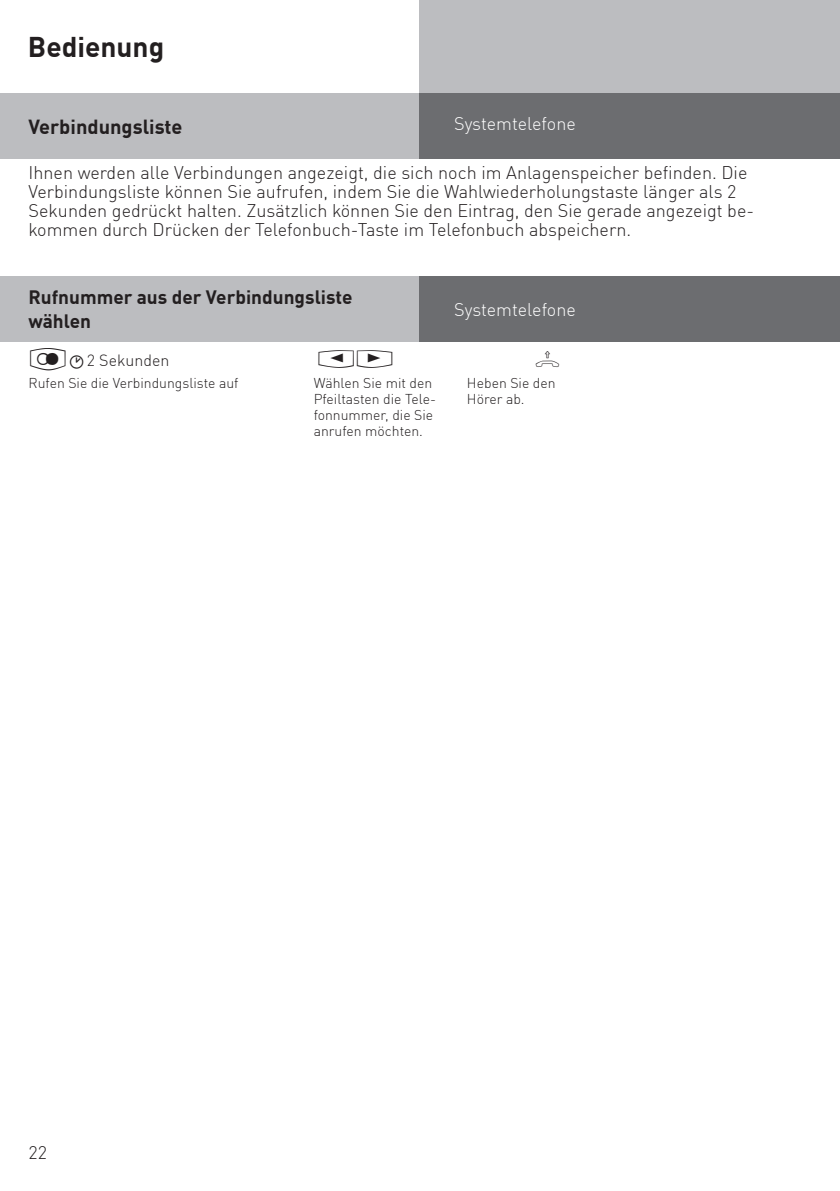
<style>
.page{position:relative;width:840px;height:1191px;background:#fff}
.page>*{position:absolute;margin:0;border:0;box-sizing:border-box;transform-origin:0 0}
.t1{font:32px "ST30";color:#231f20}
.t2{font:32px "Bo S23";color:#231f20}
.t3{font:700 28px "DIN Offc";color:#231f20}
.t4{font:700 20px "DIN Offc";color:#231f20}
.t5{font:700 19px/24px "DIN Offc";color:#231f20}
.t6{font:300 18px/19px "DIN Offc";color:#231f20}
.t7{font:300 18px "DIN Offc";letter-spacing:-.005em;color:#fff}
.t8{font:300 16px "DIN Offc";color:#231f20}
.t9{font:300 14px/16px "DIN Offc";color:#231f20}
.s1{font-family:"ST30";font-weight:400;font-size:32px}
.s2{font-family:"Bo S23";font-weight:400}
</style>
<div class="page">
<div style="left:420px;top:0;width:419px;height:94px;background:#bcbdc0"></div>
<div style="left:0;top:93px;width:420px;height:66px;background:#bcbdc0"></div>
<div style="left:420px;top:93px;width:419px;height:66px;background:#6c6d70"></div>
<div style="left:0;top:276px;width:420px;height:66px;background:#bcbdc0"></div>
<div style="left:420px;top:276px;width:419px;height:66px;background:#6c6d70"></div>
<h2 class="t3" style="left:28px;top:28px;width:138px">Bedienung</h2>
<p class="t4" style="left:28px;top:113px;width:156px">Verbindungsliste</p>
<p class="t7" style="left:454px;top:112px;width:123px">Systemtelefone</p>
<p class="t6" style="left:28px;top:163px;width:726px">Ihnen werden alle Verbindungen angezeigt, die sich noch im Anlagenspeicher befinden. Die Verbindungsliste können Sie aufrufen, indem Sie die Wahlwiederholungstaste länger als 2<br>Sekunden gedrückt halten. Zusätzlich können Sie den Eintrag, den Sie gerade angezeigt be&shy;kommen durch Drücken der Telefonbuch-Taste im Telefonbuch abspeichern.</p>
<p class="t5" style="left:28px;top:285px;width:325px">Rufnummer aus der Verbindungsliste wählen</p>
<p class="t7" style="left:454px;top:298px;width:123px">Systemtelefone</p>
<p class="t8" style="left:29px;top:350px;width:142px"><span class="s1">:</span><span class="s2">O</span>2 Sekunden</p>
<h1 class="t1" style="left:316px;top:343px;width:78px">y&amp;</h1>
<h1 class="t2" style="left:532px;top:340px;width:32px">+</h1>
<p class="t9" style="left:29px;top:374px;width:211px">Rufen Sie die Verbindungsliste auf</p>
<p class="t9" style="left:313px;top:374px;width:124px">Wählen Sie mit den<br>Pfeiltasten die Tele&shy;fonnummer, die Sie anrufen möchten.</p>
<p class="t9" style="left:466px;top:374px;width:90px">Heben Sie den<br>Hörer ab.</p>
<p class="t6" style="left:28px;top:1143px;width:20px">22</p>
</div>
